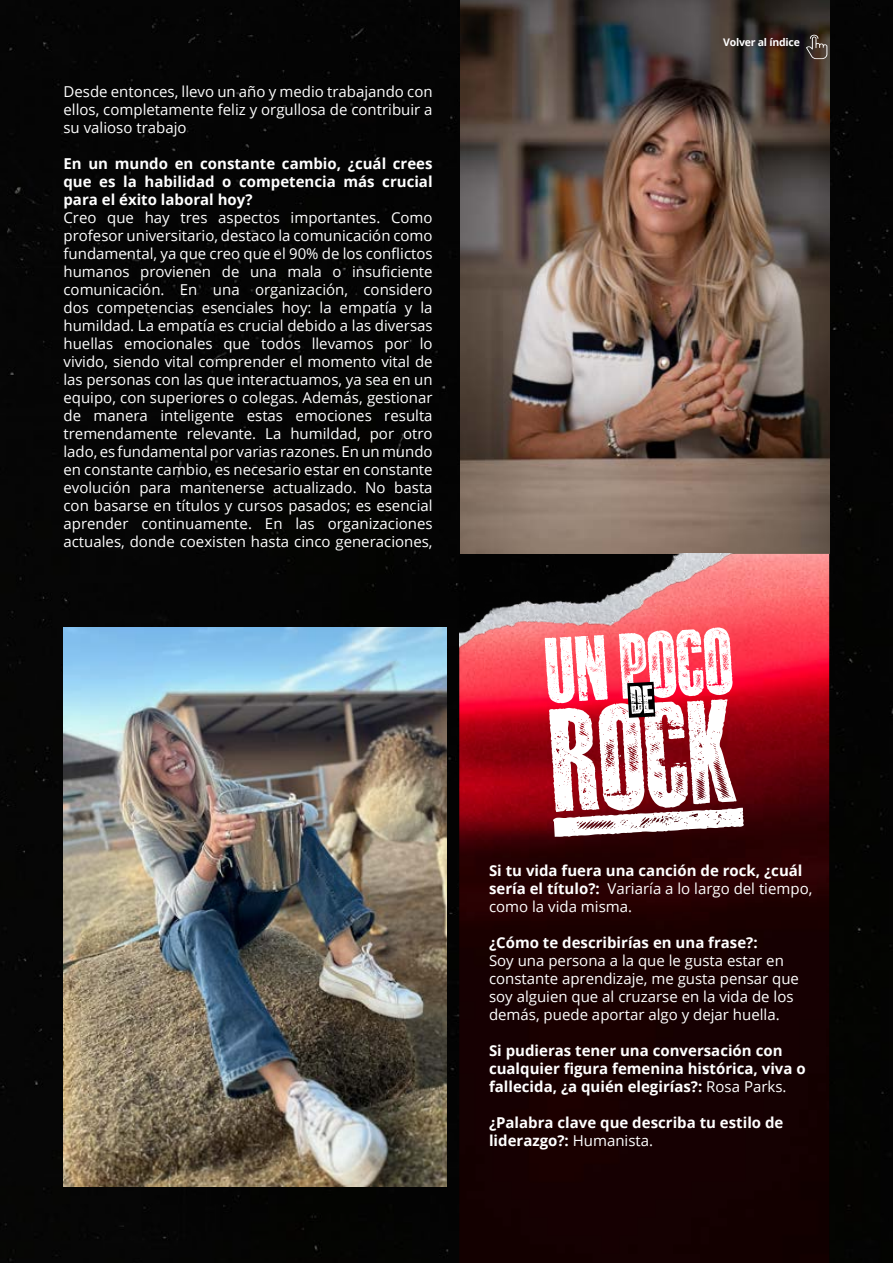
<style>
.page{position:relative;width:893px;height:1263px;background:#040404}
.page>*{position:absolute;margin:0;border:0;box-sizing:border-box;transform-origin:0 0}
.t1{font:15px/18px "Open Sans";color:#fff;text-align:justify}
.t2{font:700 15px/18px "Open Sans";color:#fff}
.t3{font:700 10.5px "Open Sans";letter-spacing:-.02em;color:#fff}
.s1{font-weight:400}
</style>
<div class="page">
<img style="left:63px;top:627px;width:383px;height:559px">
<img style="left:459px;top:0;width:370px;height:1263px">
<img style="left:459px;top:554px;width:294px;height:101px">
<svg style="left:545px;top:627px;width:199px;height:210px"></svg>
<svg style="left:806px;top:35px;width:21px;height:24px"></svg>
<p class="t1" style="left:63px;top:82px;width:371px">Desde entonces, llevo un año y medio trabajando con ellos, completamente feliz y orgullosa de contribuir a su valioso trabajo</p>
<p class="t2" style="left:63px;top:154px;width:371px;text-align:justify">En un mundo en constante cambio, ¿cuál crees que es la habilidad o competencia más crucial para el éxito laboral hoy?</p>
<p class="t1" style="left:63px;top:208px;width:371px">Creo que hay tres aspectos importantes. Como profesor universitario, destaco la comunicación como fundamental, ya que creo que el 90% de los conflictos humanos provienen de una mala o insuficiente comunicación. En una organización, considero dos competencias esenciales hoy: la empatía y la humildad. La empatía es crucial debido a las diversas huellas emocionales que todos llevamos por lo vivido, siendo vital comprender el momento vital de las personas con las que interactuamos, ya sea en un equipo, con superiores o colegas. Además, gestionar de manera inteligente estas emociones resulta tremendamente relevante. La humildad, por otro lado, es fundamental por varias razones. En un mundo en constante cambio, es necesario estar en constante evolución para mantenerse actualizado. No basta con basarse en títulos y cursos pasados; es esencial aprender continuamente. En las organizaciones actuales, donde coexisten hasta cinco generaciones,</p>
<p class="t3" style="left:723px;top:35px;width:78px">Volver al índice</p>
<p class="t2" style="left:489px;top:861px;width:325px">Si tu vida fuera una canción de rock, ¿cuál sería el título?: <span class="s1">Variaría a lo largo del tiempo, como la vida misma.</span></p>
<p class="t2" style="left:489px;top:933px;width:270px">¿Cómo te describirías en una frase?:</p>
<p class="t1" style="left:489px;top:951px;width:311px;text-align:left">Soy una persona a la que le gusta estar en constante aprendizaje, me gusta pensar que soy alguien que al cruzarse en la vida de los demás, puede aportar algo y dejar huella.</p>
<p class="t2" style="left:489px;top:1041px;width:318px">Si pudieras tener una conversación con cualquier figura femenina histórica, viva o fallecida, ¿a quién elegirías?: <span class="s1">Rosa Parks.</span></p>
<p class="t2" style="left:489px;top:1113px;width:296px">¿Palabra clave que describa tu estilo de liderazgo?: <span class="s1">Humanista.</span></p>
</div>
